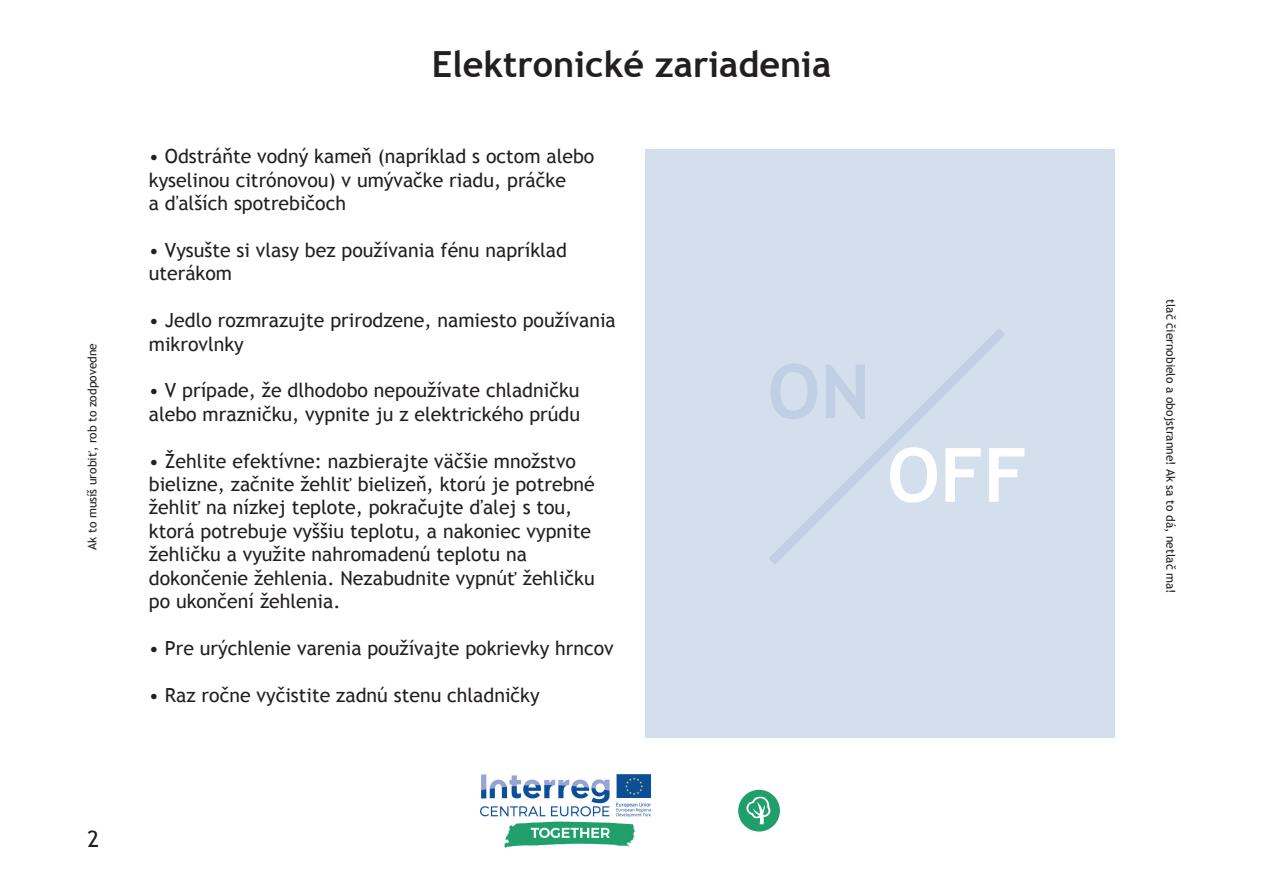
<style>
.page{position:relative;width:1263px;height:893px;background:#fff}
.page>*{position:absolute;margin:0;border:0;box-sizing:border-box;transform-origin:0 0}
.t1{font:700 75px "Trebuchet MS";color:#fff}
.t2{font:700 36px "Trebuchet MS";color:#231f20}
.t3{font:22.5px "Trebuchet MS";color:#231f20}
.t4{font:19.5px/23.4px "Trebuchet MS";color:#231f20}
.t5{font:12px "Trebuchet MS";color:#231f20}
</style>
<div class="page">
<div style="left:645px;top:149px;width:469px;height:588px;background:#d4dfed"></div>
<img style="left:481px;top:774px;width:169px;height:73px">
<svg style="left:769px;top:329px;width:236px;height:235px"></svg>
<svg style="left:738px;top:789px;width:42px;height:43px"></svg>
<p class="t5" style="left:85px;top:550px;width:208px;rotate:-90deg">Ak to musíš urobiť, rob to zodpovedne</p>
<p class="t3" style="left:88px;top:826px;width:13px">2</p>
<p class="t2" style="left:432px;top:41px;width:401px">Elektronické zariadenia</p>
<p class="t4" style="left:149px;top:145px;width:447px">• Odstráňte vodný kameň (napríklad s octom alebo kyselinou citrónovou) v umývačke riadu, práčke<br>a ďalších spotrebičoch</p>
<p class="t4" style="left:149px;top:239px;width:420px">• Vysušte si vlasy bez používania fénu napríklad uterákom</p>
<p class="t4" style="left:149px;top:309px;width:468px">• Jedlo rozmrazujte prirodzene, namiesto používania mikrovlnky</p>
<p class="t4" style="left:149px;top:379px;width:433px">• V prípade, že dlhodobo nepoužívate chladničku alebo mrazničku, vypnite ju z elektrického prúdu</p>
<p class="t4" style="left:149px;top:449px;width:447px">• Žehlite efektívne: nazbierajte väčšie množstvo bielizne, začnite žehliť bielizeň, ktorú je potrebné žehliť na nízkej teplote, pokračujte ďalej s tou, ktorá potrebuje vyššiu teplotu, a nakoniec vypnite žehličku a využite nahromadenú teplotu na dokončenie žehlenia. Nezabudnite vypnúť žehličku po ukončení žehlenia.</p>
<p class="t4" style="left:149px;top:636px;width:466px">• Pre urýchlenie varenia používajte pokrievky hrncov</p>
<p class="t4" style="left:149px;top:683px;width:392px">• Raz ročne vyčistite zadnú stenu chladničky</p>
<p class="t1" style="left:887px;top:428px;width:142px">OFF</p>
<p class="t5" style="left:1178px;top:299px;width:296px;rotate:90deg">tlač čiernobielo a obojstranne! Ak sa to dá, netlač ma!</p>
</div>
